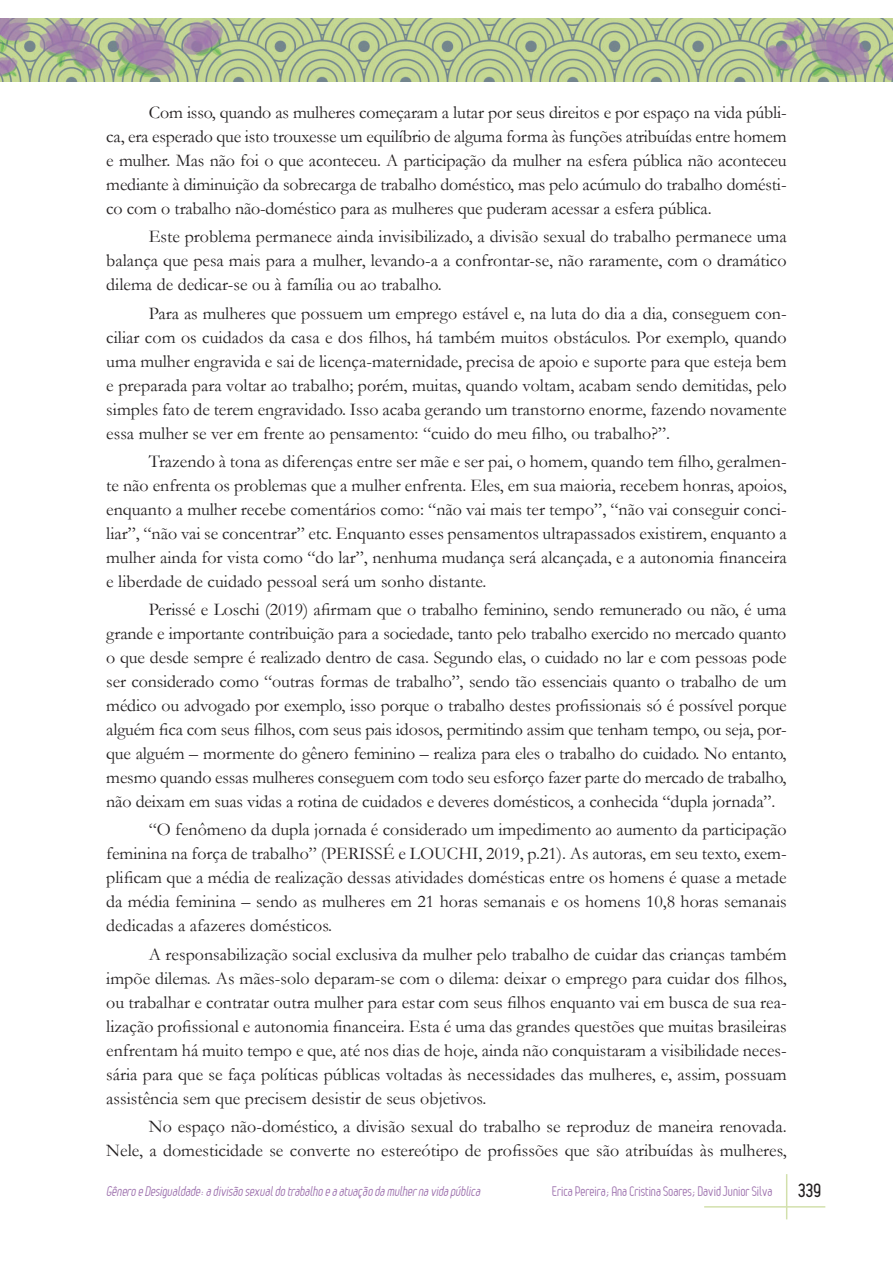
<style>
.page{position:relative;width:893px;height:1263px;background:#fff}
.page>*{position:absolute;margin:0;border:0;box-sizing:border-box;transform-origin:0 0}
.Texto{font:18px/24px "Garamond";color:#231f20;text-align:justify}
.t1{font:700 18px "Leger";color:#231f20}
.t2{font:italic 13.5px "Leger";color:#9f73af}
.t3{font:13.5px "Leger";color:#9f73af}
</style>
<div class="page">
<hr style="left:786px;top:1174px;width:1px;height:45px;background:#d2e0ac">
<hr style="left:704px;top:1206px;width:121px;height:1px;background:#d2e0ac">
<img style="left:0;top:18px;width:893px;height:64px">
<p class="Texto" style="left:106px;top:100px;width:682px;text-indent:43px">Com isso, quando as mulheres começaram a lutar por seus direitos e por espaço na vida públi&shy;ca, era esperado que isto trouxesse um equilíbrio de alguma forma às funções atribuídas entre homem e mulher. Mas não foi o que aconteceu. A participação da mulher na esfera pública não aconteceu mediante à diminuição da sobrecarga de trabalho doméstico, mas pelo acúmulo do trabalho domésti&shy;co com o trabalho não-doméstico para as mulheres que puderam acessar a esfera pública.</p>
<p class="Texto" style="left:106px;top:224px;width:682px;text-indent:43px">Este problema permanece ainda invisibilizado, a divisão sexual do trabalho permanece uma balança que pesa mais para a mulher, levando-a a confrontar-se, não raramente, com o dramático dilema de dedicar-se ou à família ou ao trabalho.</p>
<p class="Texto" style="left:106px;top:300px;width:682px;text-indent:43px">Para as mulheres que possuem um emprego estável e, na luta do dia a dia, conseguem con&shy;ciliar com os cuidados da casa e dos filhos, há também muitos obstáculos. Por exemplo, quando uma mulher engravida e sai de licença-maternidade, precisa de apoio e suporte para que esteja bem e preparada para voltar ao trabalho; porém, muitas, quando voltam, acabam sendo demitidas, pelo simples fato de terem engravidado. Isso acaba gerando um transtorno enorme, fazendo novamente essa mulher se ver em frente ao pensamento: “cuido do meu filho, ou trabalho?”.</p>
<p class="Texto" style="left:106px;top:449px;width:682px;text-indent:43px">Trazendo à tona as diferenças entre ser mãe e ser pai, o homem, quando tem filho, geralmen&shy;te não enfrenta os problemas que a mulher enfrenta. Eles, em sua maioria, recebem honras, apoios, enquanto a mulher recebe comentários como: “não vai mais ter tempo”, “não vai conseguir conci&shy;liar”, “não vai se concentrar” etc. Enquanto esses pensamentos ultrapassados existirem, enquanto a mulher ainda for vista como “do lar”, nenhuma mudança será alcançada, e a autonomia financeira e liberdade de cuidado pessoal será um sonho distante.</p>
<p class="Texto" style="left:106px;top:597px;width:682px;text-indent:43px">Perissé e Loschi (2019) afirmam que o trabalho feminino, sendo remunerado ou não, é uma grande e importante contribuição para a sociedade, tanto pelo trabalho exercido no mercado quanto o que desde sempre é realizado dentro de casa. Segundo elas, o cuidado no lar e com pessoas pode ser considerado como “outras formas de trabalho”, sendo tão essenciais quanto o trabalho de um médico ou advogado por exemplo, isso porque o trabalho destes profissionais só é possível porque alguém fica com seus filhos, com seus pais idosos, permitindo assim que tenham tempo, ou seja, por&shy;que alguém – mormente do gênero feminino – realiza para eles o trabalho do cuidado. No entanto, mesmo quando essas mulheres conseguem com todo seu esforço fazer parte do mercado de trabalho, não deixam em suas vidas a rotina de cuidados e deveres domésticos, a conhecida “dupla jornada”.</p>
<p class="Texto" style="left:106px;top:817px;width:682px;text-indent:43px">“O fenômeno da dupla jornada é considerado um impedimento ao aumento da participação feminina na força de trabalho” (PERISSÉ e LOUCHI, 2019, p.21). As autoras, em seu texto, exem&shy;plificam que a média de realização dessas atividades domésticas entre os homens é quase a metade da média feminina – sendo as mulheres em 21 horas semanais e os homens 10,8 horas semanais dedicadas a afazeres domésticos.</p>
<p class="Texto" style="left:106px;top:941px;width:682px;text-indent:43px">A responsabilização social exclusiva da mulher pelo trabalho de cuidar das crianças também impõe dilemas. As mães-solo deparam-se com o dilema: deixar o emprego para cuidar dos filhos, ou trabalhar e contratar outra mulher para estar com seus filhos enquanto vai em busca de sua rea&shy;lização profissional e autonomia financeira. Esta é uma das grandes questões que muitas brasileiras enfrentam há muito tempo e que, até nos dias de hoje, ainda não conquistaram a visibilidade neces&shy;sária para que se faça políticas públicas voltadas às necessidades das mulheres, e, assim, possuam assistência sem que precisem desistir de seus objetivos.</p>
<p class="Texto" style="left:106px;top:1114px;width:682px;text-align:right">No espaço não-doméstico, a divisão sexual do trabalho se reproduz de maneira renovada.<br>Nele, a domesticidade se converte no estereótipo de profissões que são atribuídas às mulheres,</p>
<p class="t2" style="left:106px;top:1183px;width:378px">Gênero eDesigualdade:adivisão sexualdo trabalho eaatuação damulhernavidapública</p>
<p class="t3" style="left:552px;top:1183px;width:222px">Erica Pereira; Ana Cristina Soares; David Junior Silva</p>
<p class="t1" style="left:798px;top:1180px;width:25px">339</p>
</div>
